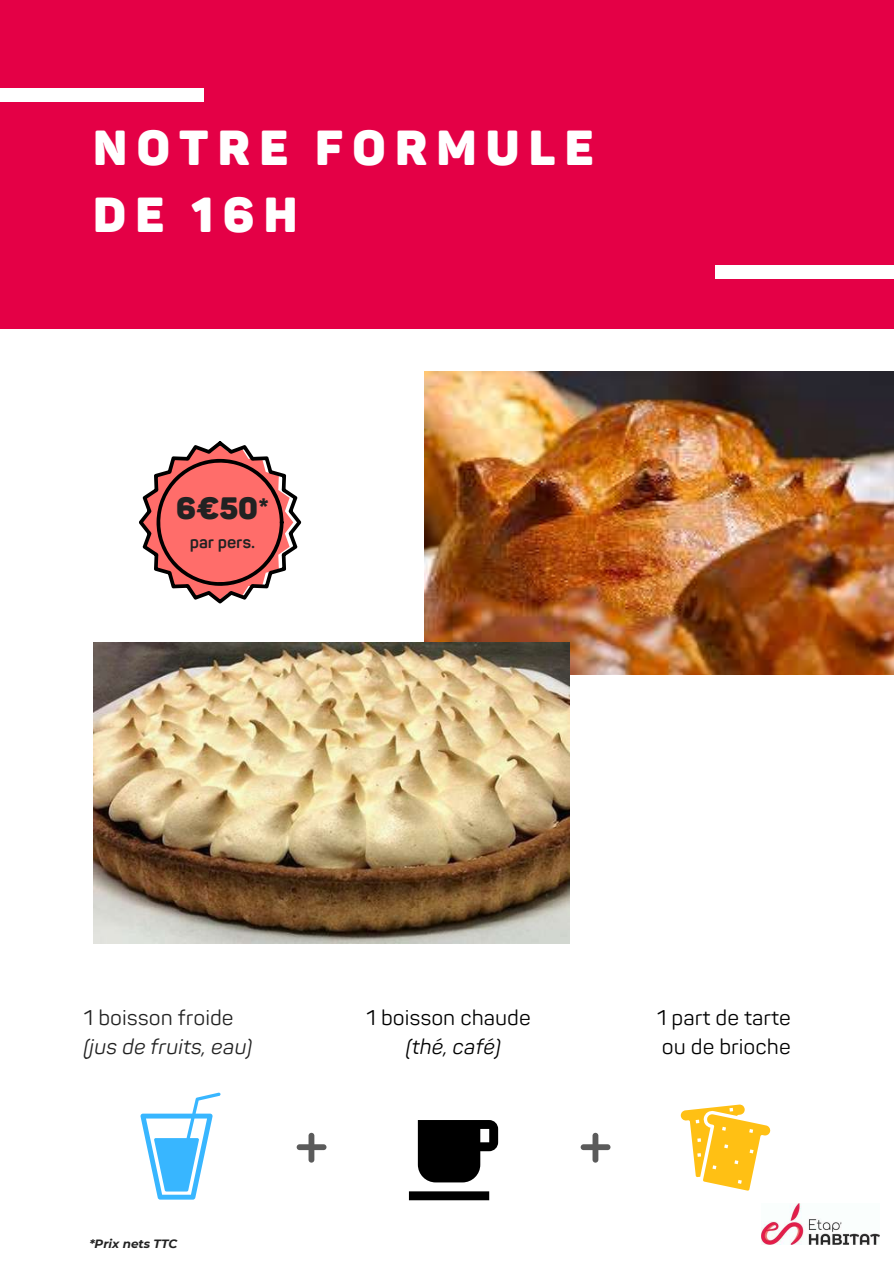
<style>
.page{position:relative;width:894px;height:1264px;background:#fff}
.page>*{position:absolute;margin:0;border:0;box-sizing:border-box;transform-origin:0 0}
.t1{font:900 48.45px/66.8px "Panton";letter-spacing:.19em;color:#fff}
.t2{font:900 30.45px "Panton";color:#222}
.t3{font:21px/29.2px "Panton";color:#000}
.t4{font:italic 21px "Panton";color:#222}
.t5{font:21px "Panton";color:#222}
.t6{font:italic 21px "Panton";color:#000}
.t7{font:700 16.8px "Panton";color:#222}
.t8{font:italic 700 12px "Montserrat";color:#222}
</style>
<div class="page">
<div style="left:0;top:0;width:893px;height:329px;background:#e40046"></div>
<div style="left:0;top:89px;width:203px;height:12px;background:#fff"></div>
<div style="left:714px;top:266px;width:179px;height:12px;background:#fff"></div>
<svg style="left:139px;top:441px;width:162px;height:162px"></svg>
<img style="left:424px;top:371px;width:469px;height:303px">
<img style="left:93px;top:642px;width:477px;height:301px">
<svg style="left:409px;top:1120px;width:89px;height:80px"></svg>
<svg style="left:140px;top:1092px;width:80px;height:107px"></svg>
<svg style="left:680px;top:1104px;width:90px;height:86px"></svg>
<svg style="left:296px;top:1132px;width:30px;height:30px"></svg>
<svg style="left:580px;top:1132px;width:30px;height:30px"></svg>
<img style="left:761px;top:1203px;width:118px;height:41px">
<h1 class="t1" style="left:93px;top:116px;width:501px">NOTRE FORMULE<br>DE 16H</h1>
<h2 class="t2" style="left:176px;top:490px;width:94px">6€50*</h2>
<p class="t7" style="left:190px;top:532px;width:67px">par pers.</p>
<p class="t5" style="left:84px;top:1005px;width:151px">1 boisson froide</p>
<p class="t4" style="left:84px;top:1034px;width:170px">(jus de fruits, eau)</p>
<p class="t8" style="left:89px;top:1236px;width:89px">*Prix nets TTC</p>
<p class="t3" style="left:366px;top:1003px;width:166px">1 boisson chaude</p>
<p class="t6" style="left:405px;top:1034px;width:97px">(thé, café)</p>
<p class="t3" style="left:656px;top:1003px;width:135px">1 part de tarte ou de brioche</p>
</div>
